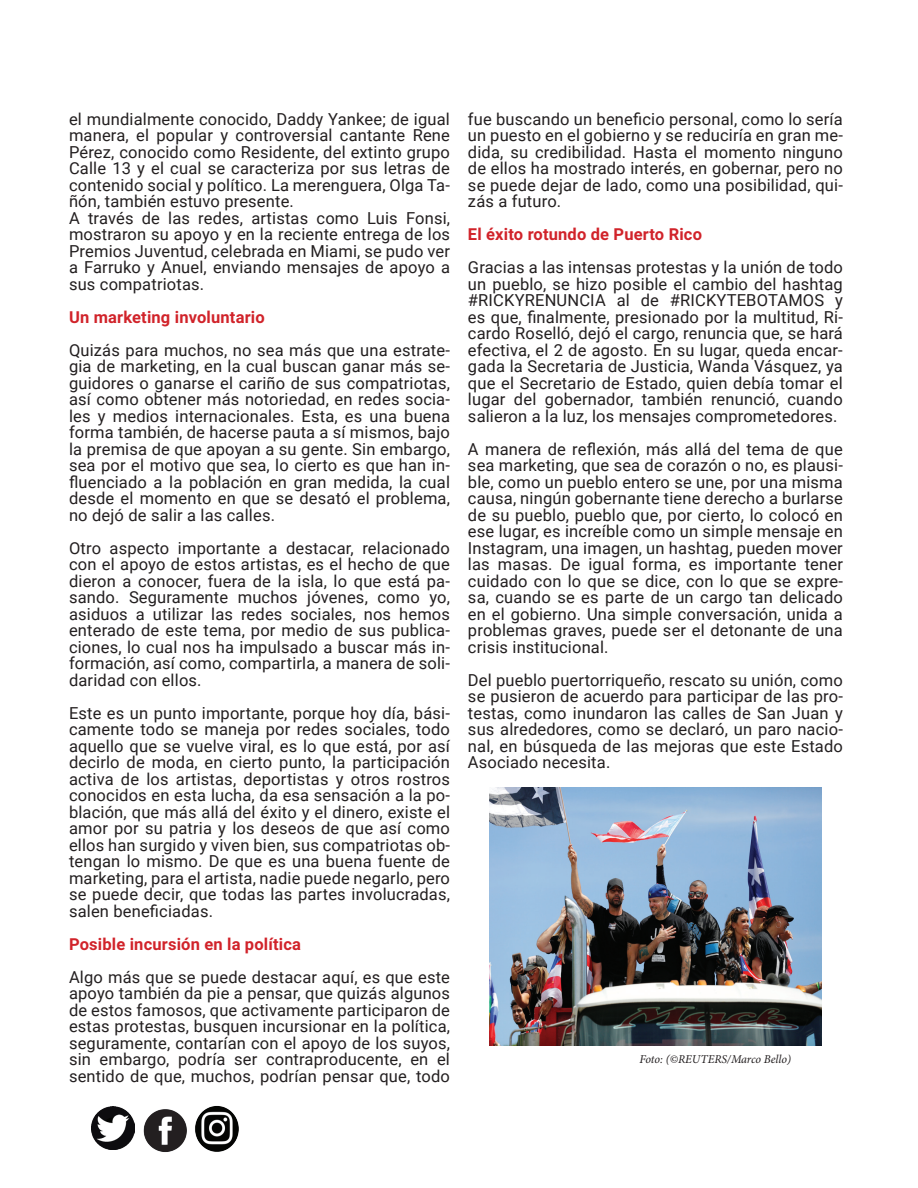
<style>
.page{position:relative;width:918px;height:1188px;background:#fff}
.page>*{position:absolute;margin:0;border:0;box-sizing:border-box;transform-origin:0 0}
.t1{font:16.5px/16.5px "Roboto";letter-spacing:.01em;color:#231f20;text-align:justify}
.t2{font:700 16.5px "Roboto";letter-spacing:.01em;color:#d1232a}
.t3{font:italic 12px "Minion Pro";letter-spacing:-.005em;color:#231f20}
</style>
<div class="page">
<img style="left:143px;top:1109px;width:25px;height:43px">
<img style="left:92px;top:1107px;width:43px;height:43px">
<img style="left:168px;top:1106px;width:71px;height:46px">
<img style="left:489px;top:788px;width:333px;height:258px">
<p class="t1" style="left:69px;top:110px;width:383px;text-align:left">el mundialmente conocido, Daddy Yankee; de igual manera, el popular y controversial cantante Rene Pérez, conocido como Residente, del extinto grupo Calle 13 y el cual se caracteriza por sus letras de contenido social y político. La merenguera, Olga Ta&shy;ñón, también estuvo presente.<br>A través de las redes, artistas como Luis Fonsi, mostraron su apoyo y en la reciente entrega de los Premios Juventud, celebrada en Miami, se pudo ver a Farruko y Anuel, enviando mensajes de apoyo a sus compatriotas.</p>
<p class="t2" style="left:69px;top:305px;width:197px">Un marketing involuntario</p>
<p class="t1" style="left:69px;top:341px;width:383px">Quizás para muchos, no sea más que una estrate&shy;gia de marketing, en la cual buscan ganar más se&shy;guidores o ganarse el cariño de sus compatriotas, así como obtener más notoriedad, en redes socia&shy;les y medios internacionales. Esta, es una buena forma también, de hacerse pauta a sí mismos, bajo la premisa de que apoyan a su gente. Sin embargo, sea por el motivo que sea, lo cierto es que han in&shy;fluenciado a la población en gran medida, la cual desde el momento en que se desató el problema, no dejó de salir a las calles.</p>
<p class="t1" style="left:69px;top:539px;width:383px">Otro aspecto importante a destacar, relacionado con el apoyo de estos artistas, es el hecho de que dieron a conocer, fuera de la isla, lo que está pa&shy;sando. Seguramente muchos jóvenes, como yo, asiduos a utilizar las redes sociales, nos hemos enterado de este tema, por medio de sus publica&shy;ciones, lo cual nos ha impulsado a buscar más in&shy;formación, así como, compartirla, a manera de soli&shy;daridad con ellos.</p>
<p class="t1" style="left:69px;top:704px;width:383px">Este es un punto importante, porque hoy día, bási&shy;camente todo se maneja por redes sociales, todo aquello que se vuelve viral, es lo que está, por así decirlo de moda, en cierto punto, la participación activa de los artistas, deportistas y otros rostros conocidos en esta lucha, da esa sensación a la po&shy;blación, que más allá del éxito y el dinero, existe el amor por su patria y los deseos de que así como ellos han surgido y viven bien, sus compatriotas ob&shy;tengan lo mismo. De que es una buena fuente de marketing, para el artista, nadie puede negarlo, pero se puede decir, que todas las partes involucradas, salen beneficiadas.</p>
<p class="t2" style="left:69px;top:932px;width:234px">Posible incursión en la política</p>
<p class="t1" style="left:69px;top:968px;width:383px">Algo más que se puede destacar aquí, es que este apoyo también da pie a pensar, que quizás algunos de estos famosos, que activamente participaron de estas protestas, busquen incursionar en la política, seguramente, contarían con el apoyo de los suyos, sin embargo, podría ser contraproducente, en el sentido de que, muchos, podrían pensar que, todo</p>
<p class="t1" style="left:468px;top:110px;width:376px">fue buscando un beneficio personal, como lo sería un puesto en el gobierno y se reduciría en gran me&shy;dida, su credibilidad. Hasta el momento ninguno de ellos ha mostrado interés, en gobernar, pero no se puede dejar de lado, como una posibilidad, qui&shy;zás a futuro.</p>
<p class="t2" style="left:468px;top:223px;width:236px">El éxito rotundo de Puerto Rico</p>
<p class="t1" style="left:468px;top:259px;width:377px">Gracias a las intensas protestas y la unión de todo un pueblo, se hizo posible el cambio del hashtag #RICKYRENUNCIA al de #RICKYTEBOTAMOS y es que, finalmente, presionado por la multitud, Ri&shy;cardo Roselló, dejó el cargo, renuncia que, se hará efectiva, el 2 de agosto. En su lugar, queda encar&shy;gada la Secretaria de Justicia, Wanda Vásquez, ya que el Secretario de Estado, quien debía tomar el lugar del gobernador, también renunció, cuando salieron a la luz, los mensajes comprometedores.</p>
<p class="t1" style="left:468px;top:440px;width:376px">A manera de reflexión, más allá del tema de que sea marketing, que sea de corazón o no, es plausi&shy;ble, como un pueblo entero se une, por una misma causa, ningún gobernante tiene derecho a burlarse de su pueblo, pueblo que, por cierto, lo colocó en ese lugar, es increíble como un simple mensaje en Instagram, una imagen, un hashtag, pueden mover las masas. De igual forma, es importante tener cuidado con lo que se dice, con lo que se expre&shy;sa, cuando se es parte de un cargo tan delicado en el gobierno. Una simple conversación, unida a problemas graves, puede ser el detonante de una crisis institucional.</p>
<p class="t1" style="left:468px;top:671px;width:376px">Del pueblo puertorriqueño, rescato su unión, como se pusieron de acuerdo para participar de las pro&shy;testas, como inundaron las calles de San Juan y sus alrededores, como se declaró, un paro nacio&shy;nal, en búsqueda de las mejoras que este Estado Asociado necesita.</p>
<p class="t3" style="left:639px;top:1051px;width:153px">Foto: (©REUTERS/Marco Bello)</p>
</div>
